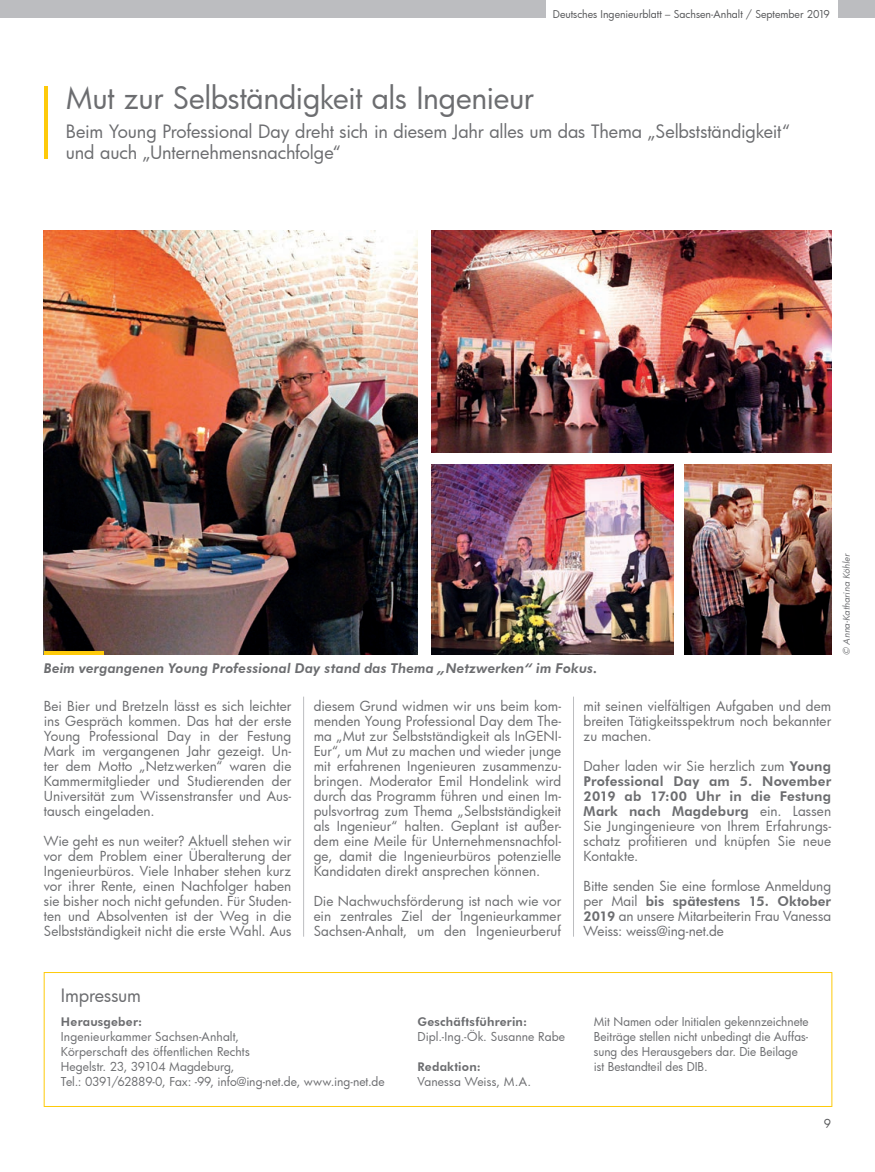
<style>
.page{position:relative;width:875px;height:1172px;background:#fff}
.page>*{position:absolute;margin:0;border:0;box-sizing:border-box;transform-origin:0 0}
.t1{font:30px "Futura Bk";letter-spacing:-.015em;color:#6c6d70}
.t2{font:18px/21.6px "Futura Bk";letter-spacing:-.01em;color:#6c6d70}
.t3{font:13.5px/15px "Futura Bk";color:#6c6d70;text-align:justify}
.t4{font:800 13.5px/15px "Futura BT";letter-spacing:.01em;color:#6c6d70;text-align:justify}
.t5{font:italic 800 13.5px "Futura BT";letter-spacing:.005em;color:#6c6d70}
.t6{font:12px/15px "Futura Bk";color:#6c6d70}
.t7{font:800 12px "Futura BT";letter-spacing:.015em;color:#6c6d70}
.t8{font:12px "Futura Bk";color:#57585a}
.t9{font:10.5px "Futura Bk";color:#57585a}
.t10{font:italic 9px "Futura Bk";letter-spacing:.015em;color:#6c6d70}
.s1{font-family:"Futura BT";font-weight:800}
.s2{font-family:"Futura Bk";font-weight:400}
</style>
<div class="page">
<div style="left:837px;top:0;width:37px;height:18px;background:#bcbdc0"></div>
<div style="left:1px;top:0;width:544px;height:18px;background:#bcbdc0"></div>
<hr style="left:303px;top:696px;width:1px;height:240px;background:#bcbdc0">
<hr style="left:573px;top:696px;width:1px;height:240px;background:#bcbdc0">
<hr style="left:44px;top:86px;width:3px;height:73px;background:#feca0a">
<div style="left:44px;top:972px;width:787px;height:135px;border:1px solid #feca0a"></div>
<img style="left:44px;top:231px;width:373px;height:424px">
<img style="left:431px;top:465px;width:242px;height:190px">
<img style="left:684px;top:465px;width:146px;height:190px">
<img style="left:431px;top:231px;width:399px;height:221px">
<hr style="left:44px;top:651px;width:59px;height:4px;background:#feca0a">
<svg style="left:0;top:0;width:1px;height:18px"></svg>
<p class="t9" style="left:552px;top:7px;width:278px">Deutsches Ingenieurblatt – Sachsen-Anhalt / September 2019</p>
<h1 class="t1" style="left:66px;top:78px;width:469px">Mut zur Selbständigkeit als Ingenieur</h1>
<h2 class="t2" style="left:66px;top:120px;width:725px">Beim Young Professional Day dreht sich in diesem Jahr alles um das Thema „Selbstständigkeit“ und auch „Unternehmensnachfolge“</h2>
<p class="t5" style="left:44px;top:660px;width:555px">Beim vergangenen Young Professional Day stand das Thema „Netzwerken“ im Fokus.</p>
<p class="t3" style="left:44px;top:698px;width:249px">Bei Bier und Bretzeln lässt es sich leichter ins Gespräch kommen. Das hat der erste Young Professional Day in der Festung Mark im vergangenen Jahr gezeigt. Un&shy;ter dem Motto „Netzwerken“ waren die Kammermitglieder und Studierenden der Universität zum Wissenstransfer und Aus&shy;tausch eingeladen.</p>
<p class="t3" style="left:44px;top:833px;width:249px">Wie geht es nun weiter? Aktuell stehen wir vor dem Problem einer Überalterung der Ingenieurbüros. Viele Inhaber stehen kurz vor ihrer Rente, einen Nachfolger haben sie bisher noch nicht gefunden. Für Studen&shy;ten und Absolventen ist der Weg in die Selbstständigkeit nicht die erste Wahl. Aus</p>
<p class="t3" style="left:313px;top:698px;width:249px">diesem Grund widmen wir uns beim kom&shy;menden Young Professional Day dem The&shy;ma „Mut zur Selbstständigkeit als InGENI-Eur“, um Mut zu machen und wieder junge mit erfahrenen Ingenieuren zusammenzu&shy;bringen. Moderator Emil Hondelink wird durch das Programm führen und einen Im&shy;pulsvortrag zum Thema „Selbstständigkeit als Ingenieur“ halten. Geplant ist außer&shy;dem eine Meile für Unternehmensnachfol&shy;ge, damit die Ingenieurbüros potenzielle Kandidaten direkt ansprechen können.</p>
<p class="t3" style="left:313px;top:893px;width:249px">Die Nachwuchsförderung ist nach wie vor ein zentrales Ziel der Ingenieurkammer Sachsen-Anhalt, um den Ingenieurberuf</p>
<p class="t3" style="left:583px;top:698px;width:249px">mit seinen vielfältigen Aufgaben und dem breiten Tätigkeitsspektrum noch bekannter zu machen.</p>
<p class="t3" style="left:583px;top:758px;width:249px">Daher laden wir Sie herzlich zum <span class="s1">Young</span></p>
<p class="t4" style="left:583px;top:773px;width:249px">Professional Day am 5. November 2019 ab 17:00 Uhr in die Festung Mark nach Magdeburg <span class="s2">ein. Lassen</span></p>
<p class="t3" style="left:583px;top:818px;width:249px">Sie Jungingenieure von Ihrem Erfahrungs&shy;schatz profitieren und knüpfen Sie neue Kontakte.</p>
<p class="t3" style="left:583px;top:878px;width:249px">Bitte senden Sie eine formlose Anmeldung</p>
<p class="t4" style="left:583px;top:893px;width:249px"><span class="s2">per Mail</span> bis spätestens 15. Oktober</p>
<p class="t3" style="left:583px;top:908px;width:249px"><span class="s1">2019</span> an unsere Mitarbeiterin Frau Vanessa<br>Weiss: weiss@ing-net.de</p>
<p class="t10" style="left:840px;top:655px;width:103px;rotate:-90deg">© Anna-Katharina Köhler</p>
<h2 class="t2" style="left:61px;top:984px;width:82px">Impressum</h2>
<p class="t7" style="left:61px;top:1014px;width:83px">Herausgeber:</p>
<p class="t6" style="left:61px;top:1029px;width:325px">Ingenieurkammer Sachsen-Anhalt,<br>Körperschaft des öffentlichen Rechts<br>Hegelstr. 23, 39104 Magdeburg,<br>Tel.: 0391/62889-0, Fax: -99, info@ing-net.de, www.ing-net.de</p>
<p class="t7" style="left:417px;top:1014px;width:111px">Geschäftsführerin:</p>
<p class="t6" style="left:417px;top:1029px;width:149px">Dipl.-Ing.-Ök. Susanne Rabe</p>
<p class="t7" style="left:417px;top:1059px;width:65px">Redaktion:</p>
<p class="t6" style="left:417px;top:1074px;width:115px">Vanessa Weiss, M.A.</p>
<p class="t6" style="left:593px;top:1014px;width:216px">Mit Namen oder Initialen gekennzeichnete Beiträge stellen nicht unbedingt die Auffas&shy;sung des Herausgebers dar. Die Beilage ist Bestandteil des DIB.</p>
<p class="t8" style="left:823px;top:1116px;width:9px">9</p>
</div>
